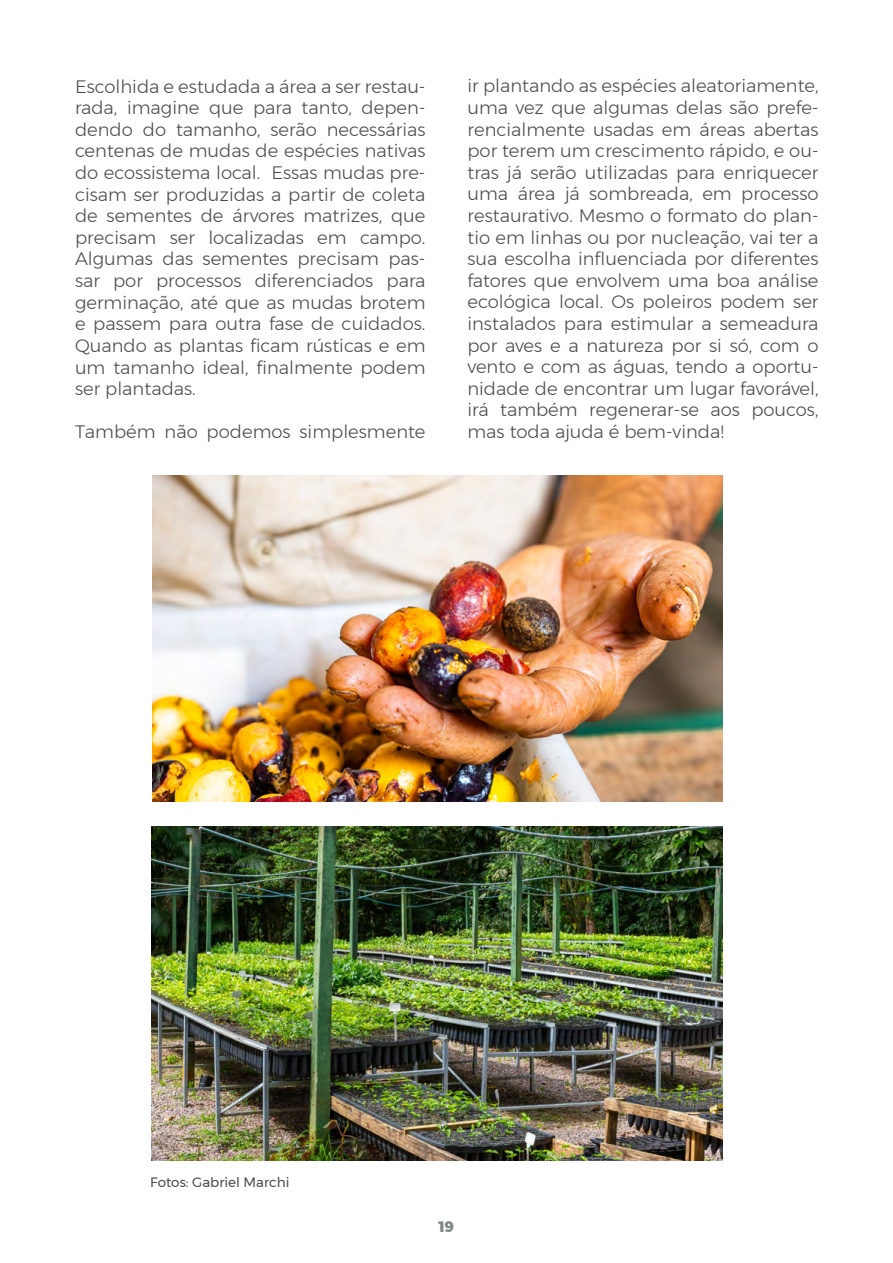
<style>
.page{position:relative;width:893px;height:1263px;background:#fff}
.page>*{position:absolute;margin:0;border:0;box-sizing:border-box;transform-origin:0 0}
.PARAGRAFO_TEXTO{font:300 18px/21.6px "Montserrat";color:#4d4d4d}
.t1{font:800 15px "Montserrat";color:#7d8a82}
.PARAGRAFO_TEXTO-2{font:13.5px "Montserrat";color:#4d4d4d}
</style>
<div class="page">
<img style="left:152px;top:475px;width:570px;height:327px">
<img style="left:151px;top:826px;width:571px;height:334px">
<p class="PARAGRAFO_TEXTO" style="left:75px;top:75px;width:352px">Escolhida e estudada a área a ser restau&shy;rada, imagine que para tanto, depen&shy;dendo do tamanho, serão necessárias centenas de mudas de espécies nativas do ecossistema local. Essas mudas pre&shy;cisam ser produzidas a partir de coleta de sementes de árvores matrizes, que precisam ser localizadas em campo.<br>Algumas das sementes precisam pas&shy;sar por processos diferenciados para germinação, até que as mudas brotem e passem para outra fase de cuidados.<br>Quando as plantas ficam rústicas e em um tamanho ideal, finalmente podem ser plantadas.</p>
<p class="PARAGRAFO_TEXTO" style="left:75px;top:421px;width:352px">Também não podemos simplesmente</p>
<p class="PARAGRAFO_TEXTO" style="left:467px;top:75px;width:353px;text-align:justify">ir plantando as espécies aleatoriamente, uma vez que algumas delas são prefe&shy;rencialmente usadas em áreas abertas por terem um crescimento rápido, e ou&shy;tras já serão utilizadas para enriquecer uma área já sombreada, em processo restaurativo. Mesmo o formato do plan&shy;tio em linhas ou por nucleação, vai ter a sua escolha influenciada por diferentes fatores que envolvem uma boa análise ecológica local. Os poleiros podem ser instalados para estimular a semeadura por aves e a natureza por si só, com o vento e com as águas, tendo a oportu&shy;nidade de encontrar um lugar favorável, irá também regenerar-se aos poucos, mas toda ajuda é bem-vinda!</p>
<p class="PARAGRAFO_TEXTO-2" style="left:150px;top:1172px;width:141px">Fotos: Gabriel Marchi</p>
<p class="t1" style="left:439px;top:1215px;width:17px">19</p>
</div>
